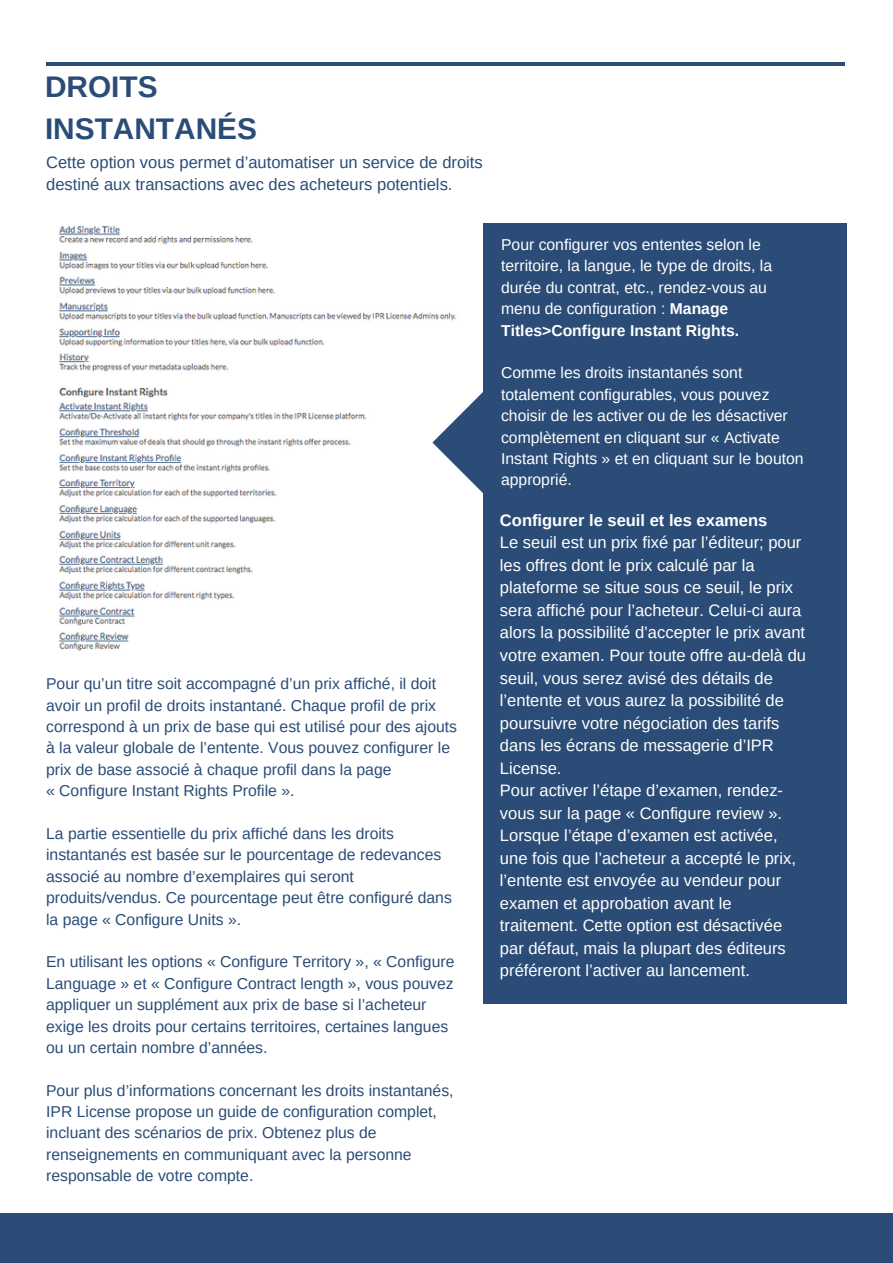
<style>
.page{position:relative;width:893px;height:1263px;background:#fff}
.page>*{position:absolute;margin:0;border:0;box-sizing:border-box;transform-origin:0 0}
.t1{font:700 29.85px/41.7px "Arimo";color:#2a4c77}
.t2{font:16.5px/22.5px "Arimo";color:#fff}
.t3{font:16.5px/22.5px "Arimo";color:#2a4c77}
.t4{font:700 16.5px "Arimo";color:#fff}
.t5{font:15.75px/21.5px "Arimo";color:#2a4c77}
.t6{font:15.75px/21.5px "Arimo";color:#fff}
.s1{font-weight:700}
</style>
<div class="page">
<img style="left:58px;top:225px;width:399px;height:426px">
<div style="left:483px;top:223px;width:364px;height:780px;background:#2a4c77"></div>
<div style="left:0;top:1213px;width:893px;height:50px;background:#2a4c77"></div>
<hr style="left:47px;top:62px;width:798px;height:3px;background:#2a4c77">
<svg style="left:432px;top:375px;width:51px;height:135px"></svg>
<h1 class="t1" style="left:45px;top:66px;width:213px">DROITS<br>INSTANTANÉS</h1>
<p class="t3" style="left:46px;top:151px;width:438px">Cette option vous permet d’automatiser un service de droits destiné aux transactions avec des acheteurs potentiels.</p>
<p class="t5" style="left:46px;top:673px;width:412px">Pour qu’un titre soit accompagné d’un prix affiché, il doit avoir un profil de droits instantané. Chaque profil de prix correspond à un prix de base qui est utilisé pour des ajouts à la valeur globale de l’entente. Vous pouvez configurer le prix de base associé à chaque profil dans la page<br>« Configure Instant Rights Profile ».</p>
<p class="t5" style="left:46px;top:823px;width:407px">La partie essentielle du prix affiché dans les droits instantanés est basée sur le pourcentage de redevances associé au nombre d’exemplaires qui seront produits/vendus. Ce pourcentage peut être configuré dans la page « Configure Units ».</p>
<p class="t5" style="left:46px;top:951px;width:410px">En utilisant les options « Configure Territory », « Configure Language » et « Configure Contract length », vous pouvez appliquer un supplément aux prix de base si l’acheteur exige les droits pour certains territoires, certaines langues ou un certain nombre d’années.</p>
<p class="t5" style="left:46px;top:1079px;width:409px">Pour plus d’informations concernant les droits instantanés, IPR License propose un guide de configuration complet, incluant des scénarios de prix. Obtenez plus de renseignements en communiquant avec la personne responsable de votre compte.</p>
<p class="t6" style="left:501px;top:234px;width:273px">Pour configurer vos ententes selon le territoire, la langue, le type de droits, la durée du contrat, etc., rendez-vous au menu de configuration : <span class="s1">Manage Titles&gt;Configure Instant Rights.</span></p>
<p class="t6" style="left:501px;top:362px;width:304px">Comme les droits instantanés sont totalement configurables, vous pouvez choisir de les activer ou de les désactiver complètement en cliquant sur « Activate Instant Rights » et en cliquant sur le bouton approprié.</p>
<p class="t4" style="left:500px;top:511px;width:269px">Configurer le seuil et les examens</p>
<p class="t2" style="left:500px;top:531px;width:308px">Le seuil est un prix fixé par l’éditeur; pour les offres dont le prix calculé par la plateforme se situe sous ce seuil, le prix sera affiché pour l’acheteur. Celui-ci aura alors la possibilité d’accepter le prix avant votre examen. Pour toute offre au-delà du seuil, vous serez avisé des détails de l’entente et vous aurez la possibilité de poursuivre votre négociation des tarifs dans les écrans de messagerie d’IPR License.<br>Pour activer l’étape d’examen, rendez&shy;vous sur la page « Configure review ».<br>Lorsque l’étape d’examen est activée, une fois que l’acheteur a accepté le prix, l’entente est envoyée au vendeur pour examen et approbation avant le traitement. Cette option est désactivée par défaut, mais la plupart des éditeurs préféreront l’activer au lancement.</p>
</div>
